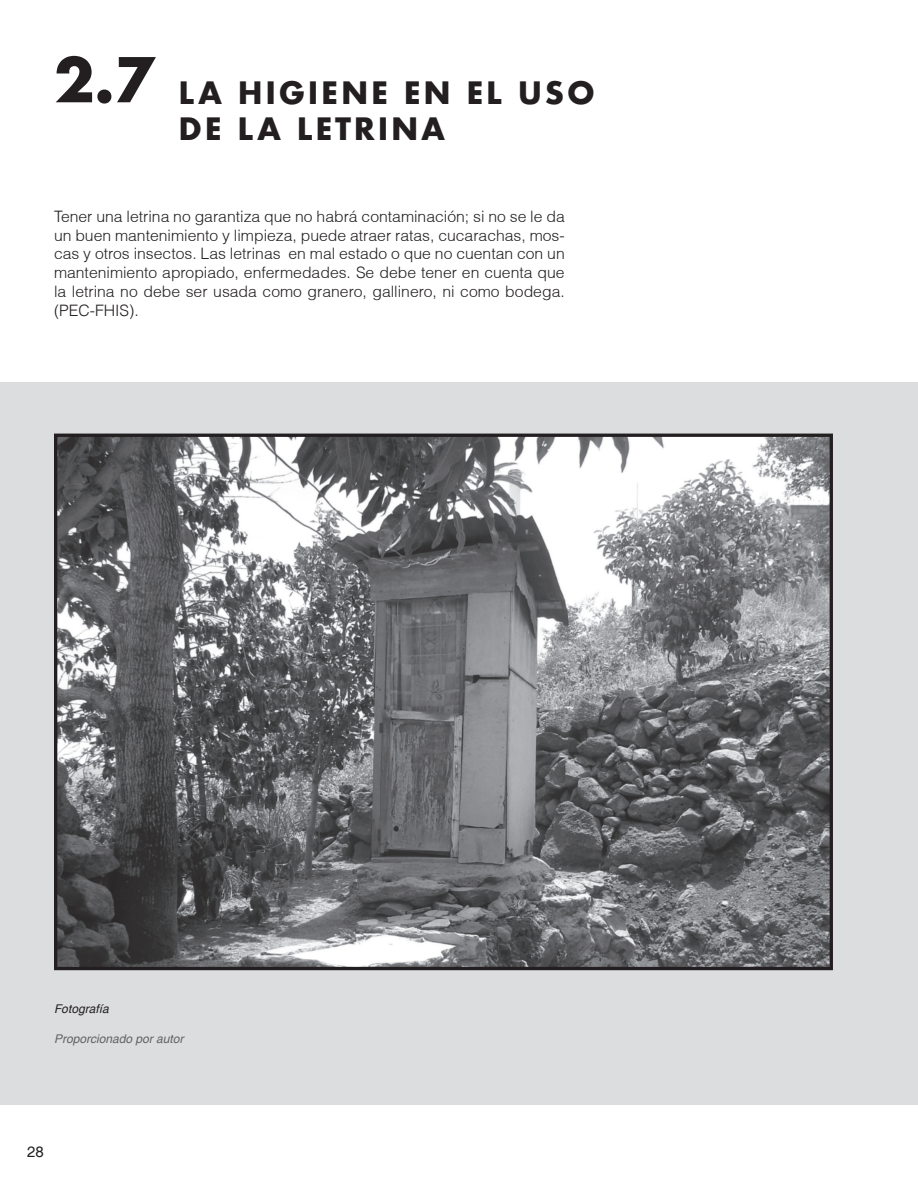
<style>
.page{position:relative;width:918px;height:1188px;background:#fff}
.page>*{position:absolute;margin:0;border:0;box-sizing:border-box;transform-origin:0 0}
.t1{font:700 30px/36px "Futura";letter-spacing:.09em;color:#231f20}
.t2{font:300 15.75px/18.8px "Helvetica";color:#231f20;text-align:justify}
.t3{font:15px "Helvetica";color:#231f20}
.t4{font:italic 12px "Helvetica";color:#636366}
.t5{font:italic 12px "Helvetica";color:#231f20}
.s1{font-size:60px}
</style>
<div class="page">
<div style="left:0;top:383px;width:918px;height:722px;background:#dcdddf"></div>
<img style="left:58px;top:438px;width:771px;height:528px">
<div style="left:54px;top:434px;width:779px;height:536px;border:3px solid #231f20"></div>
<h1 class="t1" style="left:179px;top:75px;width:418px;text-indent:-125px"><span class="s1">2.7</span> LA HIGIENE EN EL USO<br>DE LA LETRINA</h1>
<p class="t2" style="left:54px;top:207px;width:512px">Tener una letrina no garantiza que no habrá contaminación; si no se le da un buen mantenimiento y limpieza, puede atraer ratas, cucarachas, mos&shy;cas y otros insectos. Las letrinas en mal estado o que no cuentan con un mantenimiento apropiado, enfermedades. Se debe tener en cuenta que la letrina no debe ser usada como granero, gallinero, ni como bodega. (PEC-FHIS).</p>
<p class="t5" style="left:54px;top:1002px;width:56px">Fotografía</p>
<p class="t4" style="left:54px;top:1032px;width:131px">Proporcionado por autor</p>
<p class="t3" style="left:27px;top:1143px;width:18px">28</p>
</div>
